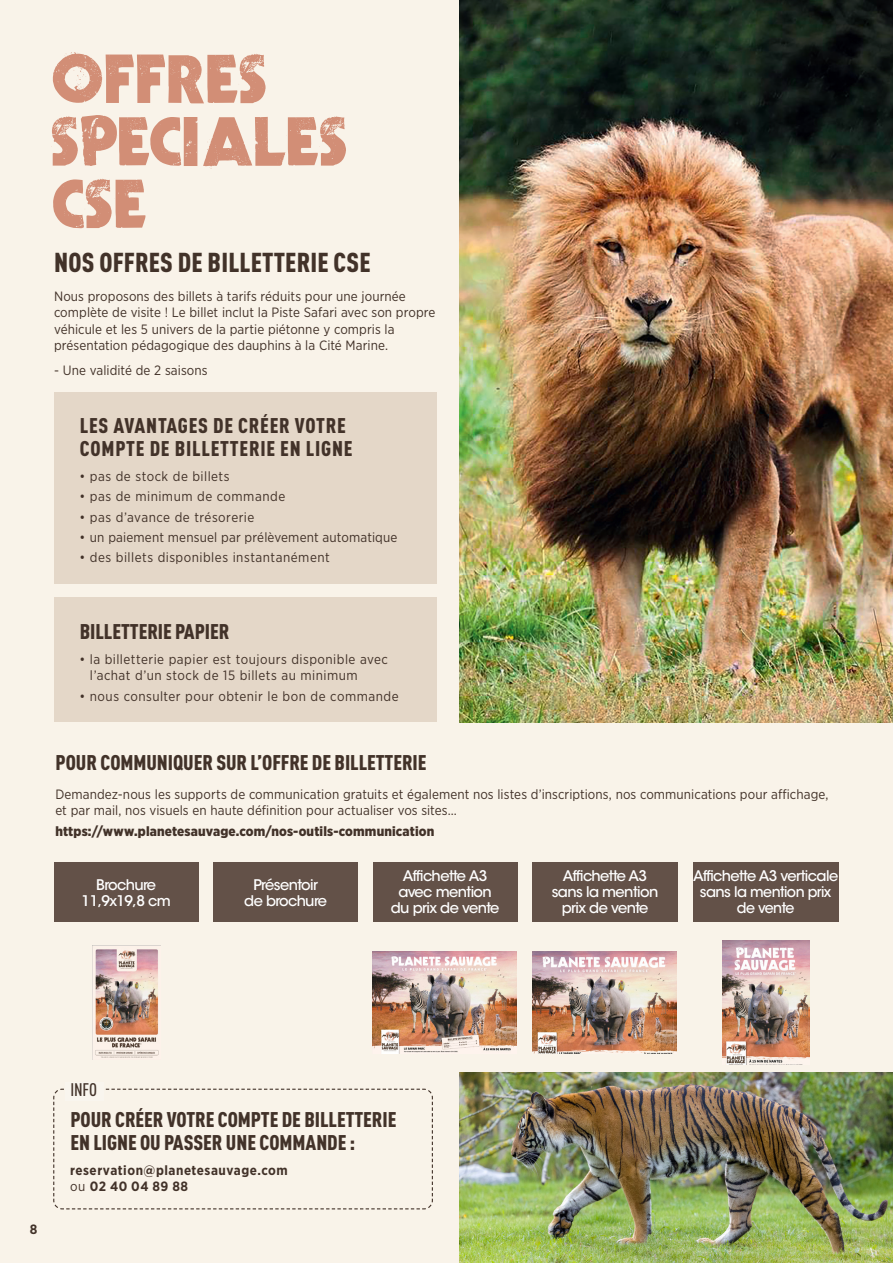
<style>
.page{position:relative;width:893px;height:1263px;background:#f9f3e9}
.page>*{position:absolute;margin:0;border:0;box-sizing:border-box;transform-origin:0 0}
.t1{font:60px/62.4px "Decade Quick";letter-spacing:-.01em;color:#d28e76}
.t2{font:900 condensed 27px "DIN Pro";letter-spacing:.005em;color:#423229}
.t3{font:900 condensed 21px/23.4px "DIN Pro";letter-spacing:-.005em;color:#423229}
.t4{font:900 condensed 21px/23.4px "DIN Pro";letter-spacing:.035em;color:#423229}
.t5{font:500 condensed 18px "DIN Pro";color:#423229}
.t6{font:500 14.55px/16px "ITC Avant Garde Std";letter-spacing:-.04em;color:#fff;text-align:center}
.RafTxt{font:13.5px/16.2px "Gotham Narrow";letter-spacing:.01em;color:#423229}
.RafTxt-2{font:13.5px/16.2px "Gotham Narrow";letter-spacing:.035em;color:#423229}
.t7{font:900 13.5px "Gotham Narrow";letter-spacing:.01em;color:#423229}
.t8{font:700 13.5px/16.2px "Gotham Narrow";letter-spacing:.035em;color:#423229}
.RafTxt-3{font:13.5px "Gotham Narrow";letter-spacing:.04em;color:#423229}
.s1{font-weight:400}
</style>
<div class="page">
<img style="left:459px;top:0;width:434px;height:723px">
<img style="left:459px;top:1072px;width:434px;height:191px">
<div style="left:54px;top:597px;width:383px;height:125px;background:#e4d7c8"></div>
<div style="left:54px;top:392px;width:383px;height:192px;background:#e4d7c8"></div>
<svg style="left:53px;top:1088px;width:380px;height:122px"></svg>
<div style="left:66px;top:1082px;width:38px;height:19px;background:#f9f5ee"></div>
<img style="left:722px;top:940px;width:87px;height:124px">
<img style="left:373px;top:951px;width:144px;height:102px">
<img style="left:532px;top:951px;width:144px;height:102px">
<img style="left:92px;top:945px;width:68px;height:114px">
<div style="left:532px;top:863px;width:146px;height:59px;background:#635148"></div>
<div style="left:693px;top:863px;width:145px;height:59px;background:#635148"></div>
<div style="left:373px;top:863px;width:144px;height:59px;background:#635148"></div>
<div style="left:54px;top:863px;width:144px;height:59px;background:#635148"></div>
<div style="left:213px;top:863px;width:145px;height:59px;background:#635148"></div>
<p class="t1" style="left:53px;top:48px;width:299px">OFFRES<br>SPECIALES<br>CSE</p>
<p class="t2" style="left:54px;top:242px;width:318px">NOS OFFRES DE BILLETTERIE CSE</p>
<p class="RafTxt" style="left:54px;top:288px;width:383px">Nous proposons des billets à tarifs réduits pour une journée complète de visite ! Le billet inclut la Piste Safari avec son propre véhicule et les 5 univers de la partie piétonne y compris la présentation pédagogique des dauphins à la Cité Marine.</p>
<p class="RafTxt" style="left:54px;top:361px;width:155px">- Une validité de 2 saisons</p>
<p class="t4" style="left:80px;top:411px;width:274px">LES AVANTAGES DE CRÉER VOTRE<br>COMPTE DE BILLETTERIE EN LIGNE</p>
<p class="RafTxt-2" style="left:80px;top:467px;width:152px">• pas de stock de billets</p>
<p class="RafTxt-3" style="left:80px;top:488px;width:207px">• pas de minimum de commande</p>
<p class="RafTxt-2" style="left:80px;top:508px;width:176px">• pas d’avance de trésorerie</p>
<p class="RafTxt" style="left:80px;top:529px;width:319px">• un paiement mensuel par prélèvement automatique</p>
<p class="RafTxt-2" style="left:80px;top:549px;width:252px">• des billets disponibles instantanément</p>
<p class="t3" style="left:80px;top:618px;width:151px">BILLETTERIE PAPIER</p>
<p class="RafTxt-2" style="left:90px;top:651px;width:300px;text-indent:-10px">• la billetterie papier est toujours disponible avec l’achat d’un stock de 15 billets au minimum</p>
<p class="RafTxt-2" style="left:80px;top:688px;width:321px">• nous consulter pour obtenir le bon de commande</p>
<p class="t3" style="left:56px;top:749px;width:372px">POUR COMMUNIQUER SUR L’OFFRE DE BILLETTERIE</p>
<p class="RafTxt" style="left:55px;top:786px;width:775px">Demandez-nous les supports de communication gratuits et également nos listes d’inscriptions, nos communications pour affichage, et par mail, nos visuels en haute définition pour actualiser vos sites…</p>
<p class="t7" style="left:55px;top:822px;width:380px">https://www.planetesauvage.com/nos-outils-communication</p>
<p class="t6" style="left:82px;top:876px;width:91px">Brochure<br>11,9x19,8 cm</p>
<p class="t6" style="left:244px;top:876px;width:84px">Présentoir de brochure</p>
<p class="t6" style="left:391px;top:868px;width:110px">Affichette A3 avec mention du prix de vente</p>
<p class="t6" style="left:552px;top:868px;width:108px">Affichette A3 sans la mention prix de vente</p>
<p class="t6" style="left:693px;top:868px;width:147px">Affichette A3 verticale sans la mention prix de vente</p>
<p class="t8" style="left:30px;top:1221px;width:9px">8</p>
<p class="t5" style="left:70px;top:1076px;width:28px">INFO</p>
<p class="t3" style="left:70px;top:1105px;width:328px">POUR CRÉER VOTRE COMPTE DE BILLETTERIE<br>EN LIGNE OU PASSER UNE COMMANDE :</p>
<p class="t8" style="left:70px;top:1162px;width:219px">reservation@planetesauvage.com <span class="s1">ou</span> 02 40 04 89 88</p>
</div>
